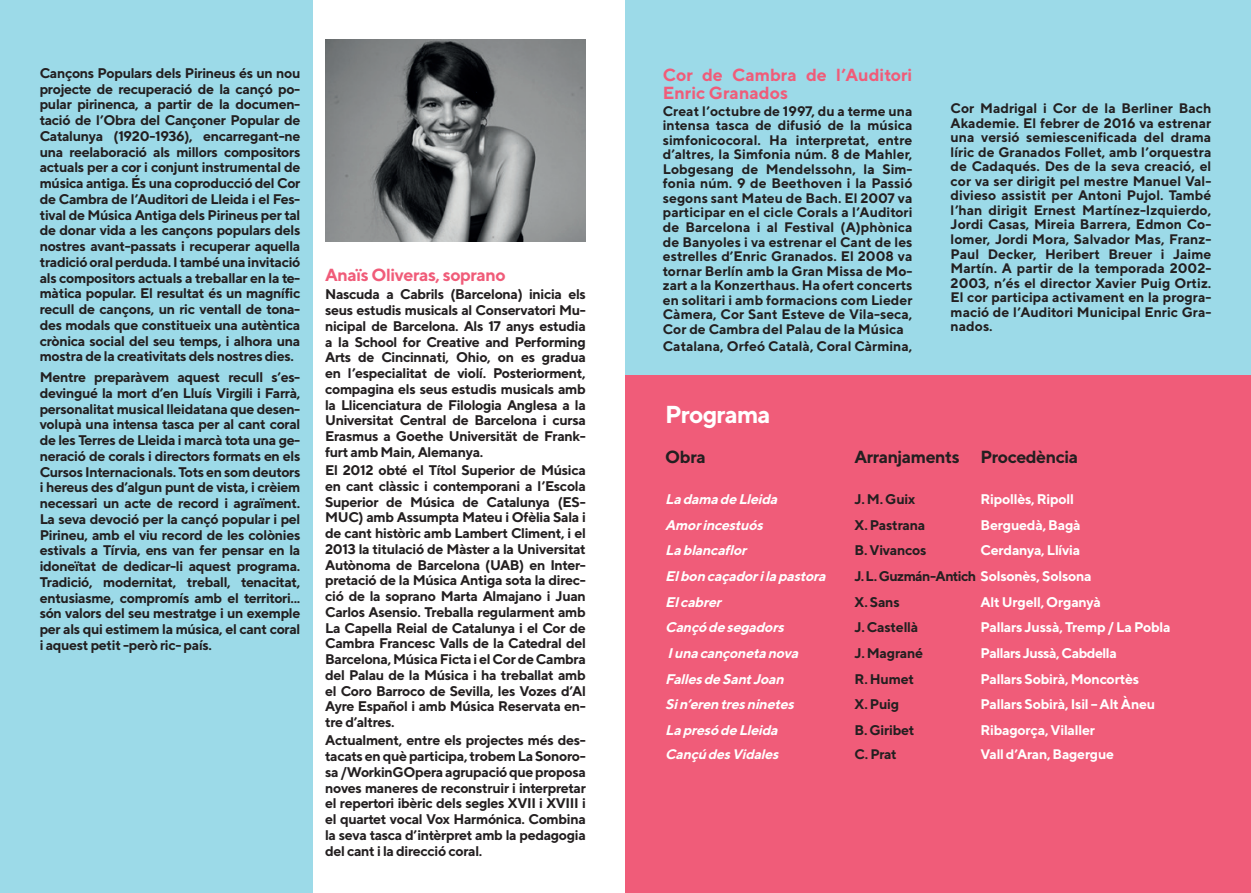
<style>
.page{position:relative;width:1251px;height:893px;background:#fff}
.page>*{position:absolute;margin:0;border:0;box-sizing:border-box;transform-origin:0 0}
.t1{font:700 24.5px "TT Norms";letter-spacing:-.035em;color:#fff}
.t2{font:700 17.5px/17.5px "TT Norms";color:#f05c79}
.t3{font:700 17.5px "TT Norms";letter-spacing:-.025em;color:#231f20}
.t4{font:700 17.5px "TT Norms";letter-spacing:-.025em;color:#f05c79}
.t5{font:700 14px/15.8px "TT Norms";letter-spacing:-.025em;color:#231f20;text-align:justify}
.t6{font:700 14px "TT Norms";letter-spacing:-.02em;color:#fff}
.t7{font:italic 700 14px "TT Norms";color:#fff}
.t8{font:700 13.83px/14.5px "TT Norms";color:#231f20;text-align:justify}
.t9{font:700 13.83px "TT Norms";letter-spacing:-.015em;color:#fff}
.t10{font:italic 700 13.83px "TT Norms";color:#fff}
.s1{color:#fff}
</style>
<div class="page">
<div style="left:0;top:0;width:313px;height:893px;background:#9cdae8"></div>
<div style="left:625px;top:0;width:625px;height:893px;background:#9cdae8"></div>
<img style="left:325px;top:40px;width:260px;height:202px">
<div style="left:625px;top:376px;width:625px;height:517px;background:#f05c79"></div>
<p class="t5" style="left:40px;top:65px;width:262px">Cançons Populars dels Pirineus és un nou projecte de recuperació de la cançó po&shy;pular pirinenca, a partir de la documen&shy;tació de l’Obra del Cançoner Popular de Catalunya (1920-1936), encarregant-ne una reelaboració als millors compositors actuals per a cor i conjunt instrumental de música antiga. És una coproducció del Cor de Cambra de l’Auditori de Lleida i el Fes&shy;tival de Música Antiga dels Pirineus per tal de donar vida a les cançons populars dels nostres avant-passats i recuperar aquella tradició oral perduda. I també una invitació als compositors actuals a treballar en la te&shy;màtica popular. El resultat és un magnífic recull de cançons, un ric ventall de tona&shy;des modals que constitueix una autèntica crònica social del seu temps, i alhora una mostra de la creativitats dels nostres dies.</p>
<p class="t5" style="left:40px;top:369px;width:262px">Mentre preparàvem aquest recull s’es&shy;devingué la mort d’en Lluís Virgili i Farrà, personalitat musical lleidatana que desen&shy;volupà una intensa tasca per al cant coral de les Terres de Lleida i marcà tota una ge&shy;neració de corals i directors formats en els Cursos Internacionals. Tots en som deutors i hereus des d’algun punt de vista, i crèiem necessari un acte de record i agraïment.<br>La seva devoció per la cançó popular i pel Pirineu, amb el viu record de les colònies estivals a Tírvia, ens van fer pensar en la idoneïtat de dedicar-li aquest programa.<br>Tradició, modernitat, treball, tenacitat, entusiasme, compromís amb el territori... són valors del seu mestratge i un exemple per als qui estimem la música, el cant coral i aquest petit -però ric- país.</p>
<p class="t4" style="left:325px;top:264px;width:182px">Anaïs Oliveras, soprano</p>
<p class="t5" style="left:325px;top:286px;width:262px">Nascuda a Cabrils (Barcelona) inicia els seus estudis musicals al Conservatori Mu&shy;nicipal de Barcelona. Als 17 anys estudia a la School for Creative and Performing Arts de Cincinnati, Ohio, on es gradua en l’especialitat de violí. Posteriorment, compagina els seus estudis musicals amb la Llicenciatura de Filologia Anglesa a la Universitat Central de Barcelona i cursa Erasmus a Goethe Universität de Frank&shy;furt amb Main, Alemanya.</p>
<p class="t5" style="left:325px;top:462px;width:262px">El 2012 obté el Títol Superior de Música en cant clàssic i contemporani a l’Escola Superior de Música de Catalunya (ES-MUC) amb Assumpta Mateu i Ofèlia Sala i de cant històric amb Lambert Climent, i el 2013 la titulació de Màster a la Universitat Autònoma de Barcelona (UAB) en Inter&shy;pretació de la Música Antiga sota la direc&shy;ció de la soprano Marta Almajano i Juan Carlos Asensio. Treballa regularment amb La Capella Reial de Catalunya i el Cor de Cambra Francesc Valls de la Catedral del Barcelona, Música Ficta i el Cor de Cambra del Palau de la Música i ha treballat amb el Coro Barroco de Sevilla, les Vozes d’Al Ayre Español i amb Música Reservata en&shy;tre d’altres.</p>
<p class="t5" style="left:325px;top:732px;width:262px">Actualment, entre els projectes més des&shy;tacats en què participa, trobem La Sonoro&shy;sa /WorkinGOpera agrupació que proposa noves maneres de reconstruir i interpretar el repertori ibèric dels segles XVII i XVIII i el quartet vocal Vox Harmónica. Combina la seva tasca d’intèrpret amb la pedagogia del cant i la direcció coral.</p>
<p class="t2" style="left:662px;top:66px;width:251px">Cor de Cambra de l’Auditori<br>Enric Granados</p>
<p class="t8" style="left:662px;top:103px;width:251px">Creat l’octubre de 1997, du a terme una intensa tasca de difusió de la música simfonicocoral. Ha interpretat, entre d’altres, la Simfonia núm. 8 de Mahler, Lobgesang de Mendelssohn, la Sim&shy;fonia núm. 9 de Beethoven i la Passió segons sant Mateu de Bach. El 2007 va participar en el cicle Corals a l’Auditori de Barcelona i al Festival (A)phònica de Banyoles i va estrenar el Cant de les estrelles d’Enric Granados. El 2008 va tornar Berlín amb la Gran Missa de Mo&shy;zart a la Konzerthaus. Ha ofert concerts en solitari i amb formacions com Lieder Càmera, Cor Sant Esteve de Vila-seca, Cor de Cambra del Palau de la Música</p>
<p class="t8" style="left:662px;top:338px;width:251px">Catalana, Orfeó Català, Coral Càrmina,</p>
<p class="t1" style="left:665px;top:399px;width:107px">Programa</p>
<p class="t8" style="left:950px;top:101px;width:262px">Cor Madrigal i Cor de la Berliner Bach Akademie. El febrer de 2016 va estrenar una versió semiescenificada del drama líric de Granados Follet, amb l’orquestra de Cadaqués. Des de la seva creació, el cor va ser dirigit pel mestre Manuel Val&shy;divieso assistit per Antoni Pujol. També l’han dirigit Ernest Martínez-Izquierdo, Jordi Casas, Mireia Barrera, Edmon Co&shy;lomer, Jordi Mora, Salvador Mas, Franz-Paul Decker, Heribert Breuer i Jaime Martín. A partir de la temporada 2002- 2003, n’és el director Xavier Puig Ortiz.<br>El cor participa activament en la progra&shy;mació de l’Auditori Municipal Enric Gra&shy;nados.</p>
<p class="t3" style="left:665px;top:446px;width:42px">Obra</p>
<p class="t3" style="left:854px;top:446px;width:225px">Arranjaments Procedència</p>
<p class="t7" style="left:665px;top:490px;width:117px">LadamadeLleida</p>
<p class="t5" style="left:854px;top:491px;width:62px">J. M. Guix</p>
<p class="t6" style="left:980px;top:490px;width:95px">Ripollès, Ripoll</p>
<p class="t7" style="left:665px;top:516px;width:103px">Amorincestuós</p>
<p class="t5" style="left:854px;top:516px;width:73px">X. Pastrana</p>
<p class="t6" style="left:980px;top:516px;width:102px">Berguedà, Bagà</p>
<p class="t7" style="left:665px;top:541px;width:86px">Lablancaflor</p>
<p class="t5" style="left:854px;top:542px;width:74px">B. Vivancos</p>
<p class="t6" style="left:980px;top:541px;width:101px">Cerdanya, Llívia</p>
<p class="t7" style="left:665px;top:567px;width:166px">Elboncaçadorilapastora</p>
<p class="t5" style="left:854px;top:568px;width:239px">J. L. Guzmán-Antich <span class="s1">Solsonès, Solsona</span></p>
<p class="t7" style="left:665px;top:593px;width:61px">Elcabrer</p>
<p class="t5" style="left:854px;top:593px;width:47px">X. Sans</p>
<p class="t6" style="left:980px;top:593px;width:122px">Alt Urgell, Organyà</p>
<p class="t7" style="left:665px;top:618px;width:124px">Cançódesegadors</p>
<p class="t5" style="left:854px;top:619px;width:65px">J. Castellà</p>
<p class="t6" style="left:980px;top:618px;width:192px">Pallars Jussà, Tremp / La Pobla</p>
<p class="t7" style="left:667px;top:644px;width:136px">Iunacançonetanova</p>
<p class="t5" style="left:854px;top:645px;width:70px">J. Magrané</p>
<p class="t6" style="left:980px;top:644px;width:138px">Pallars Jussà, Cabdella</p>
<p class="t7" style="left:665px;top:670px;width:124px">FallesdeSantJoan</p>
<p class="t5" style="left:854px;top:670px;width:61px">R. Humet</p>
<p class="t6" style="left:980px;top:670px;width:160px">Pallars Sobirà, Moncortès</p>
<p class="t7" style="left:665px;top:695px;width:134px">Sin’erentresninetes</p>
<p class="t5" style="left:854px;top:696px;width:46px">X. Puig</p>
<p class="t6" style="left:980px;top:695px;width:176px">Pallars Sobirà, Isil – Alt Àneu</p>
<p class="t7" style="left:665px;top:721px;width:118px">LapresódeLleida</p>
<p class="t5" style="left:854px;top:722px;width:62px">B. Giribet</p>
<p class="t6" style="left:980px;top:721px;width:116px">Ribagorça, Vilaller</p>
<p class="t10" style="left:665px;top:746px;width:118px">CançúdesVidales</p>
<p class="t8" style="left:854px;top:747px;width:44px">C. Prat</p>
<p class="t9" style="left:980px;top:746px;width:135px">Vall d’Aran, Bagergue</p>
</div>
